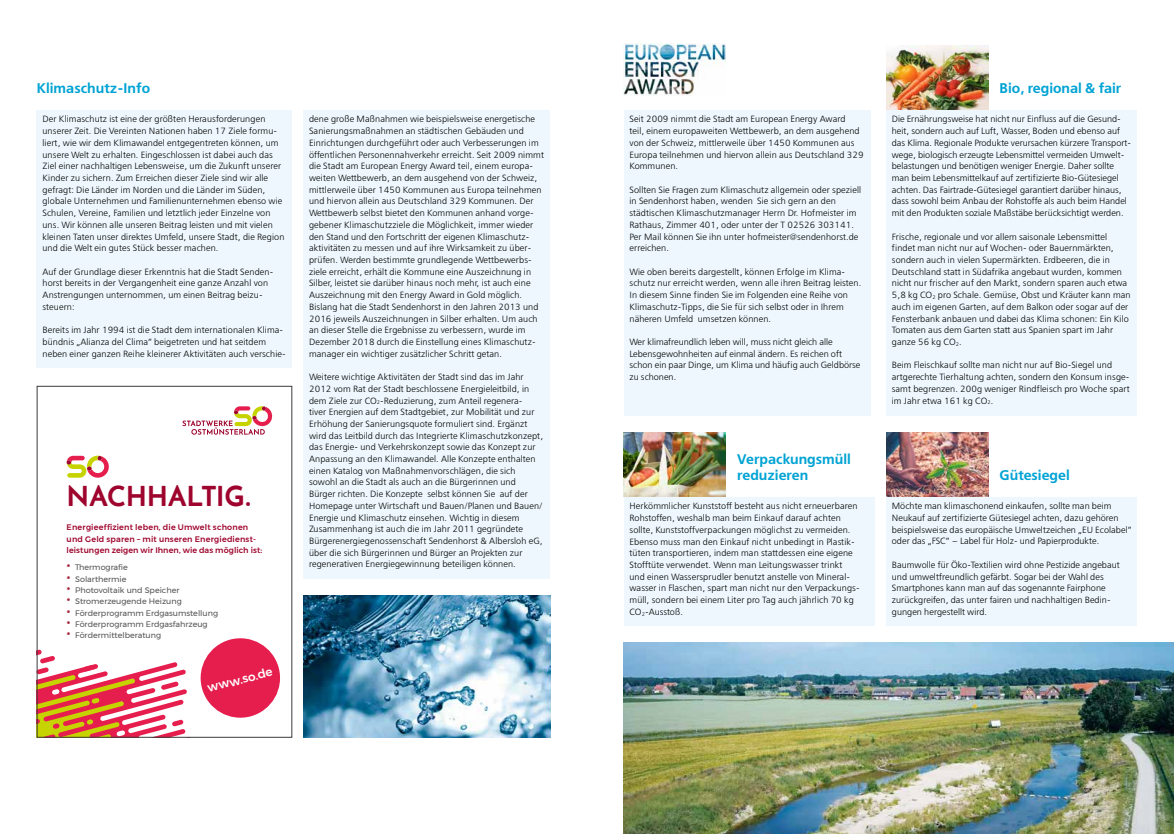
<style>
.page{position:relative;width:1174px;height:834px;background:#fff}
.page>*{position:absolute;margin:0;border:0;box-sizing:border-box;transform-origin:0 0}
.t1{font:700 28px "Stadtwerke";letter-spacing:-.035em;color:#9e042d}
.t2{font:600 14px/16.1px "Free Set";color:#00a3d4}
.t3{font:500 12px "Montserrat";color:#fff}
.t4{font:300 9px/11.7px "Free Set";letter-spacing:.01em;color:#000}
.t5{font:8px "Montserrat";color:#545453}
.t6{font:500 8px/11.3px "Montserrat";letter-spacing:.02em;color:#9e042d}
.s1{font-size:16px;color:#a7273b}
</style>
<div class="page">
<img style="left:886px;top:432px;width:102px;height:64px">
<img style="left:624px;top:642px;width:550px;height:191px">
<div style="left:886px;top:496px;width:251px;height:129px;background:#edf7fd"></div>
<svg style="left:182px;top:406px;width:90px;height:28px"></svg>
<svg style="left:39px;top:649px;width:148px;height:86px"></svg>
<svg style="left:67px;top:455px;width:42px;height:22px"></svg>
<svg style="left:200px;top:638px;width:81px;height:80px"></svg>
<div style="left:37px;top:110px;width:255px;height:257px;background:#edf7fd"></div>
<div style="left:303px;top:110px;width:247px;height:468px;background:#edf7fd"></div>
<div style="left:624px;top:110px;width:246px;height:305px;background:#edf7fd"></div>
<div style="left:624px;top:496px;width:250px;height:129px;background:#edf7fd"></div>
<div style="left:886px;top:110px;width:251px;height:305px;background:#edf7fd"></div>
<img style="left:886px;top:45px;width:102px;height:65px">
<img style="left:624px;top:432px;width:102px;height:64px">
<img style="left:624px;top:44px;width:101px;height:51px">
<img style="left:303px;top:595px;width:247px;height:142px">
<h2 class="t2" style="left:37px;top:80px;width:115px">Klimaschutz-Info</h2>
<p class="t4" style="left:43px;top:113px;width:243px">Der Klimaschutz ist eine der größten Herausforderungen unserer Zeit. Die Vereinten Nationen haben 17 Ziele formu&shy;liert, wie wir dem Klimawandel entgegentreten können, um unsere Welt zu erhalten. Eingeschlossen ist dabei auch das Ziel einer nachhaltigen Lebensweise, um die Zukunft unserer Kinder zu sichern. Zum Erreichen dieser Ziele sind wir alle gefragt: Die Länder im Norden und die Länder im Süden, globale Unternehmen und Familienunternehmen ebenso wie Schulen, Vereine, Familien und letztlich jeder Einzelne von uns. Wir können alle unseren Beitrag leisten und mit vielen kleinen Taten unser direktes Umfeld, unsere Stadt, die Region und die Welt ein gutes Stück besser machen.</p>
<p class="t4" style="left:43px;top:265px;width:232px">Auf der Grundlage dieser Erkenntnis hat die Stadt Senden&shy;horst bereits in der Vergangenheit eine ganze Anzahl von Anstrengungen unternommen, um einen Beitrag beizu&shy;steuern:</p>
<p class="t4" style="left:43px;top:324px;width:245px">Bereits im Jahr 1994 ist die Stadt dem internationalen Klima&shy;bündnis „Alianza del Clima“ beigetreten und hat seitdem neben einer ganzen Reihe kleinerer Aktivitäten auch verschie-</p>
<h1 class="t1" style="left:67px;top:472px;width:186px">NACHHALTIG.</h1>
<p class="t6" style="left:67px;top:522px;width:197px">Energieeffizient leben, die Umwelt schonen und Geld sparen – mit unseren Energiedienst&shy;leistungen zeigen wir Ihnen, wie das möglich ist:</p>
<p class="t5" style="left:67px;top:561px;width:63px"><span class="s1">•</span> Thermografie</p>
<p class="t5" style="left:67px;top:572px;width:61px"><span class="s1">•</span> Solarthermie</p>
<p class="t5" style="left:67px;top:583px;width:114px"><span class="s1">•</span> Photovoltaik und Speicher</p>
<p class="t5" style="left:67px;top:595px;width:117px"><span class="s1">•</span> Stromerzeugende Heizung</p>
<p class="t5" style="left:67px;top:606px;width:153px"><span class="s1">•</span> Förderprogramm Erdgasumstellung</p>
<p class="t5" style="left:67px;top:618px;width:142px"><span class="s1">•</span> Förderprogramm Erdgasfahrzeug</p>
<p class="t5" style="left:67px;top:629px;width:96px"><span class="s1">•</span> Fördermittelberatung</p>
<h3 class="t3" style="left:205px;top:679px;width:68px;rotate:-15deg">www.so.de</h3>
<p class="t4" style="left:309px;top:113px;width:236px">dene große Maßnahmen wie beispielsweise energetische Sanierungsmaßnahmen an städtischen Gebäuden und Einrichtungen durchgeführt oder auch Verbesserungen im öffentlichen Personennahverkehr erreicht. Seit 2009 nimmt die Stadt am European Energy Award teil, einem europa&shy;weiten Wettbewerb, an dem ausgehend von der Schweiz, mittlerweile über 1450 Kommunen aus Europa teilnehmen und hiervon allein aus Deutschland 329 Kommunen. Der Wettbewerb selbst bietet den Kommunen anhand vorge&shy;gebener Klimaschutzziele die Möglichkeit, immer wieder den Stand und den Fortschritt der eigenen Klimaschutz&shy;aktivitäten zu messen und auf ihre Wirksamkeit zu über&shy;prüfen. Werden bestimmte grundlegende Wettbewerbs&shy;ziele erreicht, erhält die Kommune eine Auszeichnung in Silber, leistet sie darüber hinaus noch mehr, ist auch eine Auszeichnung mit den Energy Award in Gold möglich.<br>Bislang hat die Stadt Sendenhorst in den Jahren 2013 und 2016 jeweils Auszeichnungen in Silber erhalten. Um auch an dieser Stelle die Ergebnisse zu verbessern, wurde im Dezember 2018 durch die Einstellung eines Klimaschutz&shy;manager ein wichtiger zusätzlicher Schritt getan.</p>
<p class="t4" style="left:309px;top:371px;width:236px">Weitere wichtige Aktivitäten der Stadt sind das im Jahr 2012 vom Rat der Stadt beschlossene Energieleitbild, in dem Ziele zur CO<sub>2</sub>-Reduzierung, zum Anteil regenera-<br>tiver Energien auf dem Stadtgebiet, zur Mobilität und zur Erhöhung der Sanierungsquote formuliert sind. Ergänzt wird das Leitbild durch das Integrierte Klimaschutzkonzept, das Energie- und Verkehrskonzept sowie das Konzept zur Anpassung an den Klimawandel. Alle Konzepte enthalten einen Katalog von Maßnahmenvorschlägen, die sich sowohl an die Stadt als auch an die Bürgerinnen und Bürger richten. Die Konzepte selbst können Sie auf der Homepage unter Wirtschaft und Bauen/Planen und Bauen/ Energie und Klimaschutz einsehen. Wichtig in diesem Zusammenhang ist auch die im Jahr 2011 gegründete Bürgerenergiegenossenschaft Sendenhorst &amp; Albersloh eG, über die sich Bürgerinnen und Bürger an Projekten zur regenerativen Energiegewinnung beteiligen können.</p>
<p class="t4" style="left:629px;top:113px;width:235px">Seit 2009 nimmt die Stadt am European Energy Award<br>teil, einem europaweiten Wettbewerb, an dem ausgehend von der Schweiz, mittlerweile über 1450 Kommunen aus Europa teilnehmen und hiervon allein aus Deutschland 329<br>Kommunen.</p>
<p class="t4" style="left:629px;top:184px;width:233px">Sollten Sie Fragen zum Klimaschutz allgemein oder speziell in Sendenhorst haben, wenden Sie sich gern an den städtischen Klimaschutzmanager Herrn Dr. Hofmeister im Rathaus, Zimmer 401, oder unter der T 02526 303141.<br>Per Mail können Sie ihn unter hofmeister@sendenhorst.de erreichen.</p>
<p class="t4" style="left:629px;top:265px;width:233px">Wie oben bereits dargestellt, können Erfolge im Klima&shy;schutz nur erreicht werden, wenn alle ihren Beitrag leisten.<br>In diesem Sinne finden Sie im Folgenden eine Reihe von Klimaschutz-Tipps, die Sie für sich selbst oder in Ihrem näheren Umfeld umsetzen können.</p>
<p class="t4" style="left:629px;top:336px;width:232px">Wer klimafreundlich leben will, muss nicht gleich alle Lebensgewohnheiten auf einmal ändern. Es reichen oft schon ein paar Dinge, um Klima und häufig auch Geldbörse zu schonen.</p>
<h2 class="t2" style="left:737px;top:450px;width:115px">Verpackungsmüll reduzieren</h2>
<p class="t4" style="left:629px;top:500px;width:232px">Herkömmlicher Kunststoff besteht aus nicht erneuerbaren Rohstoffen, weshalb man beim Einkauf darauf achten sollte, Kunststoffverpackungen möglichst zu vermeiden.<br>Ebenso muss man den Einkauf nicht unbedingt in Plastik&shy;tüten transportieren, indem man stattdessen eine eigene Stofftüte verwendet. Wenn man Leitungswasser trinkt und einen Wassersprudler benutzt anstelle von Mineral&shy;wasser in Flaschen, spart man nicht nur den Verpackungs&shy;müll, sondern bei einem Liter pro Tag auch jährlich 70 kg CO<sub>2</sub>-Ausstoß.</p>
<h2 class="t2" style="left:999px;top:80px;width:123px">Bio, regional &amp; fair</h2>
<p class="t4" style="left:891px;top:113px;width:241px">Die Ernährungsweise hat nicht nur Einfluss auf die Gesund&shy;heit, sondern auch auf Luft, Wasser, Boden und ebenso auf das Klima. Regionale Produkte verursachen kürzere Transport&shy;wege, biologisch erzeugte Lebensmittel vermeiden Umwelt&shy;belastungen und benötigen weniger Energie. Daher sollte man beim Lebensmittelkauf auf zertifizierte Bio-Gütesiegel achten. Das Fairtrade-Gütesiegel garantiert darüber hinaus, dass sowohl beim Anbau der Rohstoffe als auch beim Handel mit den Produkten soziale Maßstäbe berücksichtigt werden.</p>
<p class="t4" style="left:891px;top:230px;width:240px">Frische, regionale und vor allem saisonale Lebensmittel findet man nicht nur auf Wochen- oder Bauernmärkten, sondern auch in vielen Supermärkten. Erdbeeren, die in Deutschland statt in Südafrika angebaut wurden, kommen nicht nur frischer auf den Markt, sondern sparen auch etwa 5,8 kg CO<sub>2</sub> pro Schale. Gemüse, Obst und Kräuter kann man auch im eigenen Garten, auf dem Balkon oder sogar auf der Fensterbank anbauen und dabei das Klima schonen: Ein Kilo Tomaten aus dem Garten statt aus Spanien spart im Jahr ganze 56 kg CO<sub>2</sub>.</p>
<p class="t4" style="left:891px;top:359px;width:239px">Beim Fleischkauf sollte man nicht nur auf Bio-Siegel und artgerechte Tierhaltung achten, sondern den Konsum insge&shy;samt begrenzen. 200g weniger Rindfleisch pro Woche spart im Jahr etwa 161 kg CO<sub>2</sub>.</p>
<h2 class="t2" style="left:999px;top:466px;width:72px">Gütesiegel</h2>
<p class="t4" style="left:891px;top:500px;width:241px">Möchte man klimaschonend einkaufen, sollte man beim Neukauf auf zertifizierte Gütesiegel achten, dazu gehören beispielsweise das europäische Umweltzeichen „EU Ecolabel“ oder das „FSC“ – Label für Holz- und Papierprodukte.</p>
<p class="t4" style="left:891px;top:558px;width:229px">Baumwolle für Öko-Textilien wird ohne Pestizide angebaut und umweltfreundlich gefärbt. Sogar bei der Wahl des Smartphones kann man auf das sogenannte Fairphone zurückgreifen, das unter fairen und nachhaltigen Bedin&shy;gungen hergestellt wird.</p>
</div>
